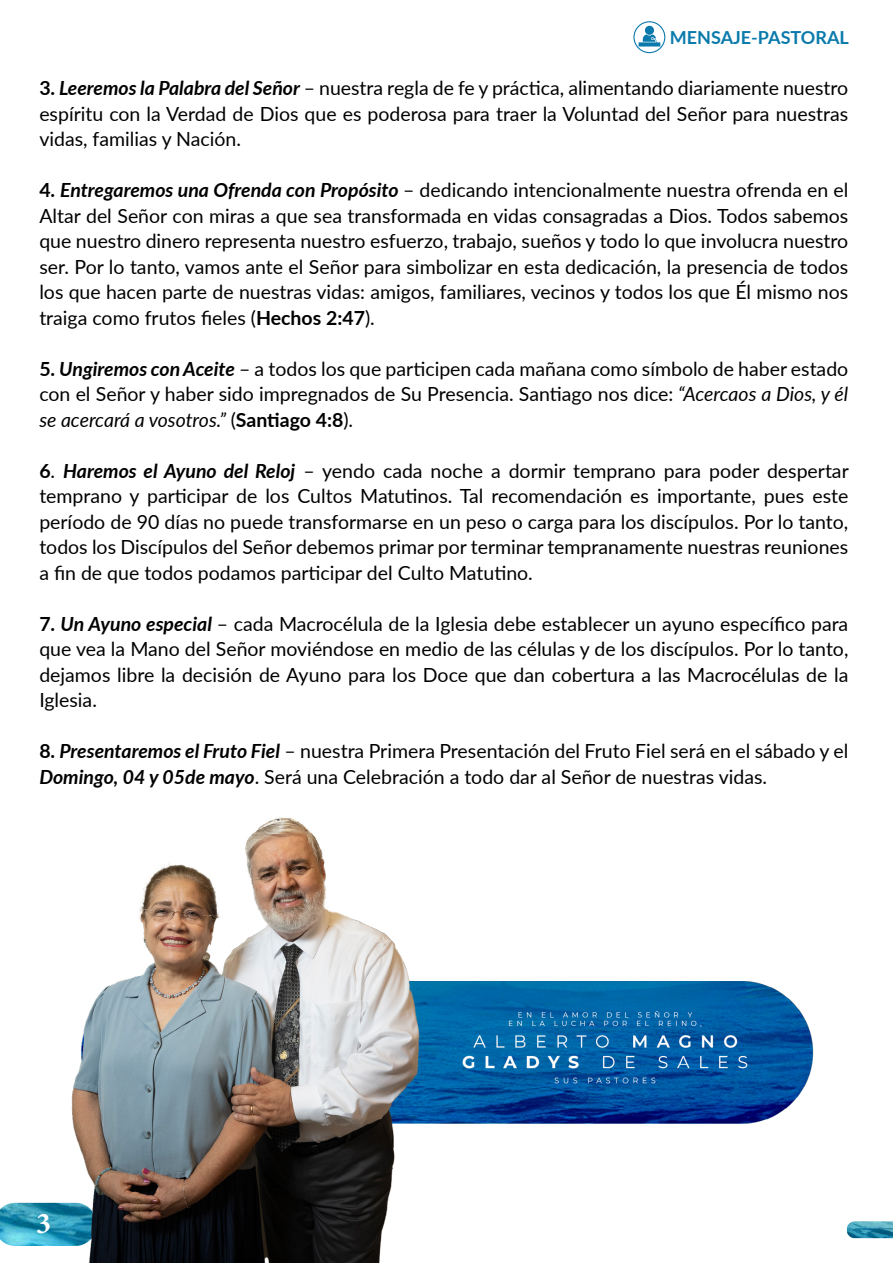
<style>
.page{position:relative;width:893px;height:1263px;background:#fff}
.page>*{position:absolute;margin:0;border:0;box-sizing:border-box;transform-origin:0 0}
.t1{font:700 30px "Minion Pro";color:#fff}
.t2{font:19.5px/25.5px "Lato";color:#000;text-align:justify}
.t3{font:700 18px "Lato";color:#097aab}
.s1{font-weight:700}
.s2{font-weight:700;font-style:italic}
.s3{font-style:italic}
</style>
<div class="page">
<img style="left:0;top:39px;width:893px;height:1224px">
<svg style="left:633px;top:21px;width:32px;height:32px"></svg>
<div style="left:645px;top:26px;width:9px;height:9px;background:#097aab;border-radius:50%"></div>
<p class="t3" style="left:670px;top:25px;width:181px">MENSAJE-PASTORAL</p>
<p class="t2" style="left:39px;top:75px;width:810px"><span class="s1">3.</span> <span class="s2">Leeremos la Palabra del Señor</span> – nuestra regla de fe y práctica, alimentando diariamente nuestro espíritu con la Verdad de Dios que es poderosa para traer la Voluntad del Señor para nuestras vidas, familias y Nación.</p>
<p class="t2" style="left:39px;top:177px;width:810px"><span class="s1">4.</span> <span class="s2">Entregaremos una Ofrenda con Propósito</span> – dedicando intencionalmente nuestra ofrenda en el Altar del Señor con miras a que sea transformada en vidas consagradas a Dios. Todos sabemos que nuestro dinero representa nuestro esfuerzo, trabajo, sueños y todo lo que involucra nuestro ser. Por lo tanto, vamos ante el Señor para simbolizar en esta dedicación, la presencia de todos los que hacen parte de nuestras vidas: amigos, familiares, vecinos y todos los que Él mismo nos traiga como frutos fieles (<span class="s1">Hechos 2:47</span>).</p>
<p class="t2" style="left:39px;top:355px;width:810px"><span class="s1">5.</span> <span class="s2">Ungiremos con Aceite</span> – a todos los que participen cada mañana como símbolo de haber estado con el Señor y haber sido impregnados de Su Presencia. Santiago nos dice: <span class="s3">“Acercaos a Dios, y él se acercará a vosotros.”</span> (<span class="s1">Santiago 4:8</span>).</p>
<p class="t2" style="left:39px;top:457px;width:811px"><span class="s1">6</span>. <span class="s2">Haremos el Ayuno del Reloj</span> – yendo cada noche a dormir temprano para poder despertar temprano y participar de los Cultos Matutinos. Tal recomendación es importante, pues este período de 90 días no puede transformarse en un peso o carga para los discípulos. Por lo tanto, todos los Discípulos del Señor debemos primar por terminar tempranamente nuestras reuniones a fin de que todos podamos participar del Culto Matutino.</p>
<p class="t2" style="left:39px;top:610px;width:810px"><span class="s1">7.</span> <span class="s2">Un Ayuno especial</span> – cada Macrocélula de la Iglesia debe establecer un ayuno específico para que vea la Mano del Señor moviéndose en medio de las células y de los discípulos. Por lo tanto, dejamos libre la decisión de Ayuno para los Doce que dan cobertura a las Macrocélulas de la Iglesia.</p>
<p class="t2" style="left:39px;top:738px;width:810px"><span class="s1">8.</span> <span class="s2">Presentaremos el Fruto Fiel</span> – nuestra Primera Presentación del Fruto Fiel será en el sábado y el<br><span class="s2">Domingo, 04 y 05de mayo</span>. Será una Celebración a todo dar al Señor de nuestras vidas.</p>
<h1 class="t1" style="left:36px;top:1203px;width:16px">3</h1>
</div>
